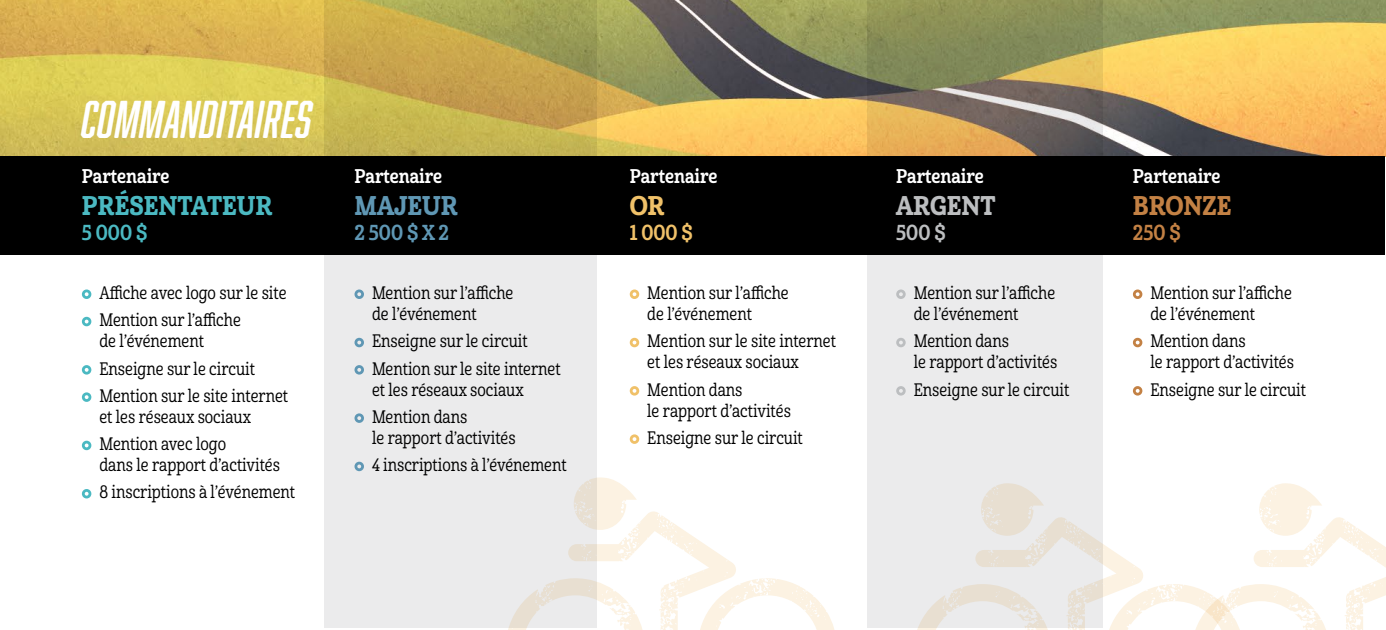
<style>
.page{position:relative;width:1386px;height:630px;background:#fff}
.page>*{position:absolute;margin:0;border:0;box-sizing:border-box;transform-origin:0 0}
.t1{font:italic 49px "Abolition Soft";letter-spacing:.01em;color:#fff}
.t2{font:26.25px "Cabrito Nor Ex B";color:#4bb9c2;scale:.85 1}
.t3{font:26.25px "Cabrito Nor Ex B";color:#5f97b4;scale:.85 1}
.t4{font:26.25px "Cabrito Nor Ex B";color:#bcbec0;scale:.85 1}
.t5{font:26.25px "Cabrito Nor Ex B";color:#c38144;scale:.85 1}
.t6{font:26.25px "Cabrito Nor Ex B";color:#f0c169;scale:.85 1}
.t7{font:21px "Cabrito Nor Bol";color:#5f97b4;scale:.85 1}
.t8{font:21px "Cabrito Nor Bol";color:#4bb9c2;scale:.85 1}
.t9{font:21px "Cabrito Nor Bol";color:#f0c169;scale:.85 1}
.t10{font:21px "Cabrito Nor Bol";color:#bcbec0;scale:.85 1}
.t11{font:21px "Cabrito Nor Bol";color:#c38144;scale:.85 1}
.t12{font:19.25px "Cabrito Nor Bol";color:#fff;scale:.85 1}
.t13{font:17.5px/27.3px "Cabrito Nor Med";color:#000;scale:.85 1}
</style>
<div class="page">
<img style="left:0;top:0;width:1386px;height:157px">
<svg style="left:325px;top:0;width:272px;height:628px;background:#ddd5b8"></svg>
<svg style="left:867px;top:0;width:235px;height:628px;background:#cbc7b6"></svg>
<div style="left:0;top:156px;width:1384px;height:99px;background:#000"></div>
<div style="left:82px;top:290px;width:9px;height:9px;border:3px solid #4bb9c2;border-radius:50%"></div>
<div style="left:82px;top:317px;width:9px;height:9px;border:3px solid #4bb9c2;border-radius:50%"></div>
<div style="left:82px;top:365px;width:9px;height:10px;border:3px solid #4bb9c2;border-radius:50%"></div>
<div style="left:82px;top:392px;width:9px;height:10px;border:3px solid #4bb9c2;border-radius:50%"></div>
<div style="left:82px;top:441px;width:9px;height:9px;border:3px solid #4bb9c2;border-radius:50%"></div>
<div style="left:82px;top:489px;width:9px;height:9px;border:3px solid #4bb9c2;border-radius:50%"></div>
<div style="left:355px;top:290px;width:9px;height:9px;border:3px solid #5f97b4;border-radius:50%"></div>
<div style="left:355px;top:338px;width:9px;height:9px;border:3px solid #5f97b4;border-radius:50%"></div>
<div style="left:355px;top:365px;width:9px;height:10px;border:3px solid #5f97b4;border-radius:50%"></div>
<div style="left:355px;top:413px;width:9px;height:10px;border:3px solid #5f97b4;border-radius:50%"></div>
<div style="left:355px;top:462px;width:9px;height:9px;border:3px solid #5f97b4;border-radius:50%"></div>
<div style="left:630px;top:290px;width:9px;height:9px;border:3px solid #f0c169;border-radius:50%"></div>
<div style="left:630px;top:338px;width:9px;height:9px;border:3px solid #f0c169;border-radius:50%"></div>
<div style="left:630px;top:386px;width:9px;height:10px;border:3px solid #f0c169;border-radius:50%"></div>
<div style="left:630px;top:434px;width:9px;height:10px;border:3px solid #f0c169;border-radius:50%"></div>
<div style="left:896px;top:290px;width:10px;height:9px;border:3px solid #bcbec0;border-radius:50%"></div>
<div style="left:896px;top:338px;width:10px;height:9px;border:3px solid #bcbec0;border-radius:50%"></div>
<div style="left:896px;top:386px;width:10px;height:10px;border:3px solid #bcbec0;border-radius:50%"></div>
<div style="left:1133px;top:290px;width:9px;height:9px;border:3px solid #c38144;border-radius:50%"></div>
<div style="left:1133px;top:338px;width:9px;height:9px;border:3px solid #c38144;border-radius:50%"></div>
<div style="left:1133px;top:386px;width:9px;height:10px;border:3px solid #c38144;border-radius:50%"></div>
<svg style="left:506px;top:477px;width:329px;height:153px"></svg>
<svg style="left:913px;top:483px;width:473px;height:147px"></svg>
<h1 class="t1" style="left:82px;top:91px;width:232px">COMMANDITAIRES</h1>
<p class="t12" style="left:82px;top:164px;width:105px">Partenaire</p>
<h2 class="t2" style="left:82px;top:189px;width:226px">PRÉSENTATEUR</h2>
<p class="t8" style="left:82px;top:219px;width:79px">5 000 $</p>
<p class="t13" style="left:99px;top:280px;width:222px">Affiche avec logo sur le site<br>Mention sur l’affiche</p>
<p class="t13" style="left:99px;top:328px;width:224px">de l’événement<br>Enseigne sur le circuit<br>Mention sur le site internet</p>
<p class="t13" style="left:99px;top:404px;width:180px">et les réseaux sociaux<br>Mention avec logo</p>
<p class="t13" style="left:99px;top:452px;width:232px">dans le rapport d’activités<br>8 inscriptions à l’événement</p>
<p class="t12" style="left:355px;top:164px;width:105px">Partenaire</p>
<h2 class="t3" style="left:355px;top:189px;width:123px">MAJEUR</h2>
<p class="t7" style="left:355px;top:219px;width:113px">2 500 $ X 2</p>
<p class="t13" style="left:372px;top:283px;width:168px;line-height:21px">Mention sur l’affiche de l’événement</p>
<p class="t13" style="left:372px;top:328px;width:224px">Enseigne sur le circuit<br>Mention sur le site internet</p>
<p class="t13" style="left:372px;top:376px;width:180px">et les réseaux sociaux<br>Mention dans</p>
<p class="t13" style="left:372px;top:425px;width:231px">le rapport d’activités<br>4 inscriptions à l’événement</p>
<p class="t12" style="left:630px;top:164px;width:105px">Partenaire</p>
<h2 class="t6" style="left:630px;top:189px;width:43px">OR</h2>
<p class="t9" style="left:630px;top:219px;width:76px">1 000 $</p>
<p class="t13" style="left:647px;top:283px;width:168px;line-height:21px">Mention sur l’affiche de l’événement</p>
<p class="t13" style="left:647px;top:331px;width:224px;line-height:21px">Mention sur le site internet et les réseaux sociaux</p>
<p class="t13" style="left:647px;top:379px;width:170px;line-height:21px">Mention dans<br>le rapport d’activités</p>
<p class="t13" style="left:647px;top:425px;width:185px">Enseigne sur le circuit</p>
<p class="t12" style="left:896px;top:164px;width:105px">Partenaire</p>
<h2 class="t4" style="left:896px;top:189px;width:118px">ARGENT</h2>
<p class="t10" style="left:896px;top:219px;width:60px">500 $</p>
<p class="t13" style="left:914px;top:283px;width:168px;line-height:21px">Mention sur l’affiche de l’événement</p>
<p class="t13" style="left:914px;top:331px;width:170px;line-height:21px">Mention dans<br>le rapport d’activités</p>
<p class="t13" style="left:914px;top:376px;width:185px">Enseigne sur le circuit</p>
<p class="t12" style="left:1133px;top:164px;width:105px">Partenaire</p>
<h2 class="t5" style="left:1133px;top:189px;width:117px">BRONZE</h2>
<p class="t11" style="left:1133px;top:219px;width:58px">250 $</p>
<p class="t13" style="left:1150px;top:283px;width:168px;line-height:21px">Mention sur l’affiche de l’événement</p>
<p class="t13" style="left:1150px;top:331px;width:170px;line-height:21px">Mention dans<br>le rapport d’activités</p>
<p class="t13" style="left:1150px;top:376px;width:185px">Enseigne sur le circuit</p>
</div>
